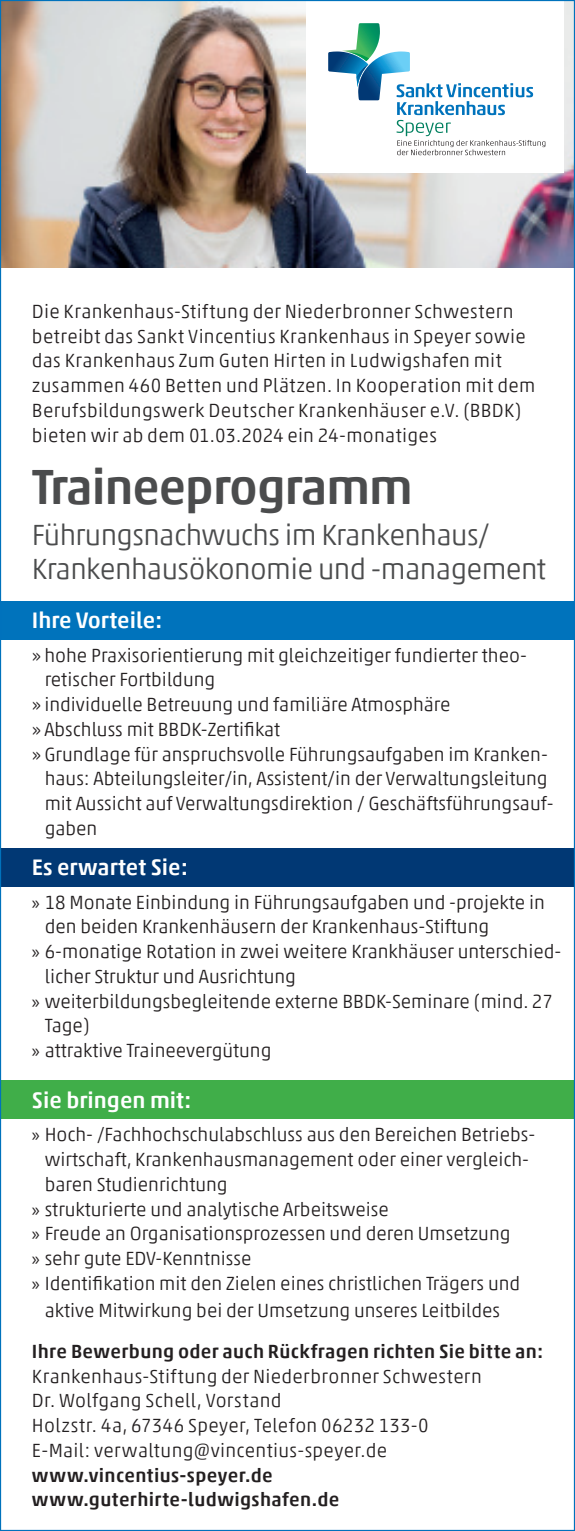
<style>
.page{position:relative;width:575px;height:1531px;background:#fff}
.page>*{position:absolute;margin:0;border:0;box-sizing:border-box;transform-origin:0 0}
.t1{font:500 49.5px "Akko Pro";letter-spacing:-.02em;color:#4b4c4d}
.t2{font:300 29.25px/33.8px "Akko Pro";letter-spacing:-.02em;color:#4b4c4d}
.t3{font:500 22.5px "Akko Pro";color:#fff}
.t4{font:300 19.12px/24.8px "Akko Pro";color:#231f20}
.t5{font:500 19.12px/24.8px "Akko Pro";letter-spacing:.02em;color:#231f20}
.s1{font-family:"Myriad Pro";font-weight:400}
</style>
<div class="page">
<div style="left:0;top:601px;width:574px;height:38px;background:#0073bc"></div>
<div style="left:0;top:1080px;width:574px;height:38px;background:#40ae49"></div>
<div style="left:0;top:848px;width:574px;height:39px;background:#013874"></div>
<img style="left:2px;top:2px;width:570px;height:266px">
<div style="left:306px;top:0;width:257px;height:172px;background:#fff"></div>
<svg style="left:328px;top:23px;width:216px;height:132px"></svg>
<p class="t4" style="left:32px;top:299px;width:504px">Die Krankenhaus-Stiftung der Niederbronner Schwestern betreibt das Sankt Vincentius Krankenhaus in Speyer sowie das Krankenhaus Zum Guten Hirten in Ludwigshafen mit zusammen 460 Betten und Plätzen. In Kooperation mit dem Berufsbildungswerk Deutscher Krankenhäuser e.V. (BBDK) bieten wir ab dem 01.03.2024 ein 24-monatiges</p>
<h1 class="t1" style="left:32px;top:457px;width:382px">Traineeprogramm</h1>
<h2 class="t2" style="left:32px;top:517px;width:515px">Führungsnachwuchs im Krankenhaus/<br>Krankenhausökonomie und -management</h2>
<p class="t3" style="left:32px;top:606px;width:132px">Ihre Vorteile:</p>
<p class="t4" style="left:32px;top:642px;width:496px">» hohe Praxisorientierung mit gleichzeitiger fundierter theo-</p>
<p class="t4" style="left:45px;top:667px;width:172px">retischer Fortbildung</p>
<p class="t4" style="left:32px;top:692px;width:419px">» individuelle Betreuung und familiäre Atmosphäre</p>
<p class="t4" style="left:32px;top:716px;width:249px">» Abschluss mit BBDK-Zertifikat</p>
<p class="t4" style="left:32px;top:741px;width:517px">» Grundlage für anspruchsvolle Führungsaufgaben im Kranken-</p>
<p class="t4" style="left:45px;top:766px;width:504px">haus: Abteilungsleiter/in, Assistent/in der Verwaltungsleitung</p>
<p class="t4" style="left:45px;top:791px;width:510px">mit Aussicht auf Verwaltungsdirektion / Geschäftsführungsauf-</p>
<p class="t4" style="left:45px;top:815px;width:54px">gaben</p>
<p class="t3" style="left:32px;top:853px;width:157px">Es erwartet Sie:</p>
<p class="t4" style="left:32px;top:889px;width:514px"><span class="s1">»</span> 18 Monate Einbindung in Führungsaufgaben und -projekte in</p>
<p class="t4" style="left:45px;top:914px;width:445px">den beiden Krankenhäusern der Krankenhaus-Stiftung</p>
<p class="t4" style="left:32px;top:939px;width:530px"><span class="s1">»</span> 6-monatige Rotation in zwei weitere Krankhäuser unterschied-</p>
<p class="t4" style="left:45px;top:963px;width:252px">licher Struktur und Ausrichtung</p>
<p class="t4" style="left:32px;top:988px;width:522px"><span class="s1">»</span> weiterbildungsbegleitende externe BBDK-Seminare (mind. 27</p>
<p class="t4" style="left:45px;top:1013px;width:47px">Tage)</p>
<p class="t4" style="left:32px;top:1038px;width:241px"><span class="s1">»</span> attraktive Traineevergütung</p>
<p class="t3" style="left:32px;top:1086px;width:161px">Sie bringen mit:</p>
<p class="t4" style="left:32px;top:1122px;width:504px"><span class="s1">»</span> Hoch- /Fachhochschulabschluss aus den Bereichen Betriebs-</p>
<p class="t4" style="left:45px;top:1147px;width:485px">wirtschaft, Krankenhausmanagement oder einer vergleich-</p>
<p class="t4" style="left:45px;top:1171px;width:184px">baren Studienrichtung</p>
<p class="t4" style="left:32px;top:1196px;width:358px"><span class="s1">»</span> strukturierte und analytische Arbeitsweise</p>
<p class="t4" style="left:32px;top:1221px;width:479px"><span class="s1">»</span> Freude an Organisationsprozessen und deren Umsetzung</p>
<p class="t4" style="left:32px;top:1246px;width:221px"><span class="s1">»</span> sehr gute EDV-Kenntnisse</p>
<p class="t4" style="left:32px;top:1270px;width:489px"><span class="s1">»</span> Identifikation mit den Zielen eines christlichen Trägers und</p>
<p class="t4" style="left:45px;top:1297px;width:456px">aktive Mitwirkung bei der Umsetzung unseres Leitbildes</p>
<p class="t5" style="left:32px;top:1338px;width:512px">Ihre Bewerbung oder auch Rückfragen richten Sie bitte an:</p>
<p class="t4" style="left:32px;top:1363px;width:451px">Krankenhaus-Stiftung der Niederbronner Schwestern Dr. Wolfgang Schell, Vorstand<br>Holzstr. 4a, 67346 Speyer, Telefon 06232 133-0<br>E-Mail: verwaltung@vincentius-speyer.de</p>
<p class="t5" style="left:32px;top:1462px;width:308px">www.vincentius-speyer.de www.guterhirte-ludwigshafen.de</p>
</div>
